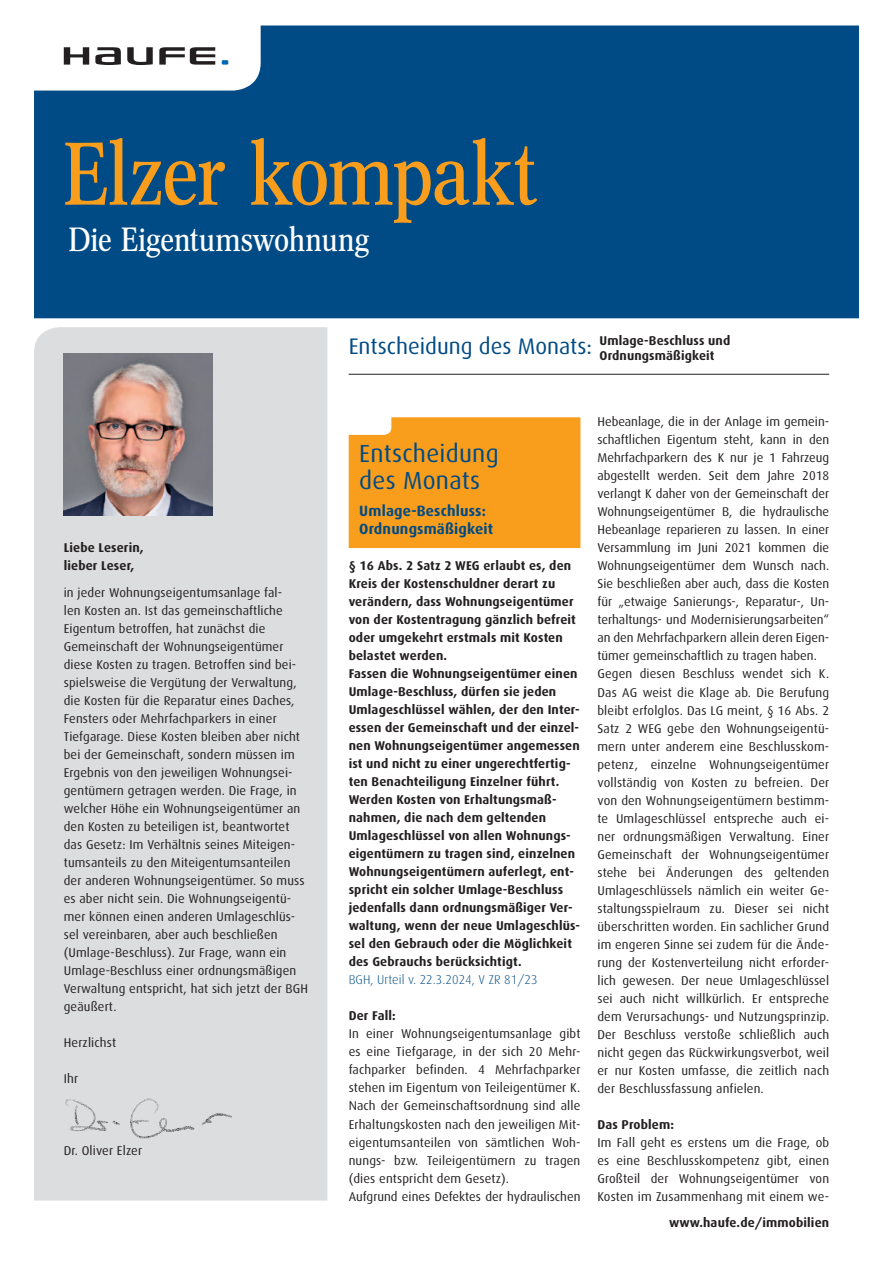
<style>
.page{position:relative;width:893px;height:1263px;background:#fff}
.page>*{position:absolute;margin:0;border:0;box-sizing:border-box;transform-origin:0 0}
.t1{font:87px "Concorde Nova";letter-spacing:-.015em;color:#f99d1c}
.t2{font:33px "Concorde Nova";letter-spacing:-.005em;color:#fff}
.t3{font:24.75px/27px "Dax";letter-spacing:.01em;color:#004b85}
.t4{font:22.5px "Dax";color:#004b85}
.t5{font:700 14.85px/18px "Dax";letter-spacing:.01em;color:#004b85}
.t6{font:12.75px/18px "Dax";letter-spacing:.01em;color:#231f20}
.t7{font:700 12.75px/18px "Dax";letter-spacing:.01em;color:#231f20}
.t8{font:300 12.75px "Dax";letter-spacing:.005em;color:#004b85}
</style>
<div class="page">
<div style="left:34px;top:26px;width:825px;height:292px;background:#004b85"></div>
<svg style="left:34px;top:26px;width:222px;height:59px"></svg>
<div style="left:34px;top:327px;width:293px;height:873px;background:#dcddde"></div>
<img style="left:64px;top:353px;width:148px;height:162px">
<img style="left:64px;top:1095px;width:170px;height:44px">
<hr style="left:349px;top:374px;width:480px;height:1px;background:#231f20">
<div style="left:349px;top:417px;width:231px;height:131px;background:#f99d1c"></div>
<h1 class="t1" style="left:63px;top:124px;width:475px">Elzer kompakt</h1>
<h2 class="t2" style="left:69px;top:220px;width:302px">Die Eigentumswohnung</h2>
<p class="t7" style="left:64px;top:539px;width:81px">Liebe Leserin, lieber Leser,</p>
<p class="t6" style="left:64px;top:584px;width:246px">in jeder Wohnungseigentumsanlage fal-<br>len Kosten an. Ist das gemeinschaftliche Eigentum betroffen, hat zunächst die Gemeinschaft der Wohnungseigentümer diese Kosten zu tragen. Betroffen sind bei&shy;spielsweise die Vergütung der Verwaltung, die Kosten für die Reparatur eines Daches, Fensters oder Mehrfachparkers in einer Tiefgarage. Diese Kosten bleiben aber nicht bei der Gemeinschaft, sondern müssen im Ergebnis von den jeweiligen Wohnungsei&shy;gentümern getragen werden. Die Frage, in welcher Höhe ein Wohnungseigentümer an den Kosten zu beteiligen ist, beantwortet das Gesetz: Im Verhältnis seines Miteigen&shy;tumsanteils zu den Miteigentumsanteilen der anderen Wohnungseigentümer. So muss es aber nicht sein. Die Wohnungseigentü&shy;mer können einen anderen Umlageschlüs&shy;sel vereinbaren, aber auch beschließen (Umlage-Beschluss). Zur Frage, wann ein Umlage-Beschluss einer ordnungsmäßigen Verwaltung entspricht, hat sich jetzt der BGH geäußert.</p>
<p class="t6" style="left:64px;top:1034px;width:54px">Herzlichst</p>
<p class="t6" style="left:64px;top:1070px;width:16px">Ihr</p>
<p class="t6" style="left:64px;top:1142px;width:80px">Dr. Oliver Elzer</p>
<h3 class="t4" style="left:349px;top:334px;width:383px">Entscheidung des Monats: <sup>Umlage-Beschluss</sup> <sup>und</sup></h3>
<p class="t7" style="left:600px;top:347px;width:117px">Ordnungsmäßigkeit</p>
<h3 class="t3" style="left:359px;top:440px;width:141px">Entscheidung des Monats</h3>
<p class="t5" style="left:359px;top:502px;width:135px">Umlage-Beschluss:<br>Ordnungsmäßigkeit</p>
<p class="t7" style="left:349px;top:557px;width:233px">§ 16 Abs. 2 Satz 2 WEG erlaubt es, den Kreis der Kostenschuldner derart zu verändern, dass Wohnungseigentümer von der Kostentragung gänzlich befreit oder umgekehrt erstmals mit Kosten belastet werden.<br>Fassen die Wohnungseigentümer einen Umlage-Beschluss, dürfen sie jeden Umlageschlüssel wählen, der den Inter&shy;essen der Gemeinschaft und der einzel&shy;nen Wohnungseigentümer angemessen ist und nicht zu einer ungerechtfertig&shy;ten Benachteiligung Einzelner führt.<br>Werden Kosten von Erhaltungsmaß&shy;nahmen, die nach dem geltenden Umlageschlüssel von allen Wohnungs&shy;eigentümern zu tragen sind, einzelnen Wohnungseigentümern auferlegt, ent&shy;spricht ein solcher Umlage-Beschluss jedenfalls dann ordnungsmäßiger Ver&shy;waltung, wenn der neue Umlageschlüs&shy;sel den Gebrauch oder die Möglichkeit des Gebrauchs berücksichtigt.</p>
<p class="t8" style="left:349px;top:973px;width:190px">BGH, Urteil v. 22.3.2024, V ZR 81/23</p>
<p class="t7" style="left:349px;top:1007px;width:49px">Der Fall:</p>
<p class="t6" style="left:349px;top:1025px;width:233px">In einer Wohnungseigentumsanlage gibt es eine Tiefgarage, in der sich 20 Mehr&shy;fachparker befinden. 4 Mehrfachparker stehen im Eigentum von Teileigentümer K.<br>Nach der Gemeinschaftsordnung sind alle Erhaltungskosten nach den jeweiligen Mit&shy;eigentumsanteilen von sämtlichen Woh&shy;nungs- bzw. Teileigentümern zu tragen (dies entspricht dem Gesetz).<br>Aufgrund eines Defektes der hydraulischen</p>
<p class="t6" style="left:597px;top:413px;width:233px">Hebeanlage, die in der Anlage im gemein&shy;schaftlichen Eigentum steht, kann in den Mehrfachparkern des K nur je 1 Fahrzeug abgestellt werden. Seit dem Jahre 2018 verlangt K daher von der Gemeinschaft der Wohnungseigentümer B, die hydraulische Hebeanlage reparieren zu lassen. In einer Versammlung im Juni 2021 kommen die Wohnungseigentümer dem Wunsch nach.<br>Sie beschließen aber auch, dass die Kosten für „etwaige Sanierungs-, Reparatur-, Un&shy;terhaltungs- und Modernisierungsarbeiten“ an den Mehrfachparkern allein deren Eigen&shy;tümer gemeinschaftlich zu tragen haben.<br>Gegen diesen Beschluss wendet sich K.<br>Das AG weist die Klage ab. Die Berufung bleibt erfolglos. Das LG meint, § 16 Abs. 2<br>Satz 2 WEG gebe den Wohnungseigentü&shy;mern unter anderem eine Beschlusskom&shy;petenz, einzelne Wohnungseigentümer vollständig von Kosten zu befreien. Der von den Wohnungseigentümern bestimm&shy;te Umlageschlüssel entspreche auch ei&shy;ner ordnungsmäßigen Verwaltung. Einer Gemeinschaft der Wohnungseigentümer stehe bei Änderungen des geltenden Umlageschlüssels nämlich ein weiter Ge&shy;staltungsspielraum zu. Dieser sei nicht überschritten worden. Ein sachlicher Grund im engeren Sinne sei zudem für die Ände&shy;rung der Kostenverteilung nicht erforder&shy;lich gewesen. Der neue Umlageschlüssel sei auch nicht willkürlich. Er entspreche dem Verursachungs- und Nutzungsprinzip.<br>Der Beschluss verstoße schließlich auch nicht gegen das Rückwirkungsverbot, weil er nur Kosten umfasse, die zeitlich nach der Beschlussfassung anfielen.</p>
<p class="t7" style="left:597px;top:1115px;width:78px">Das Problem:</p>
<p class="t6" style="left:597px;top:1133px;width:233px;text-align:justify">Im Fall geht es erstens um die Frage, ob es eine Beschlusskompetenz gibt, einen Großteil der Wohnungseigentümer von Kosten im Zusammenhang mit einem we-</p>
<p class="t7" style="left:669px;top:1214px;width:162px">www.haufe.de/immobilien</p>
</div>
